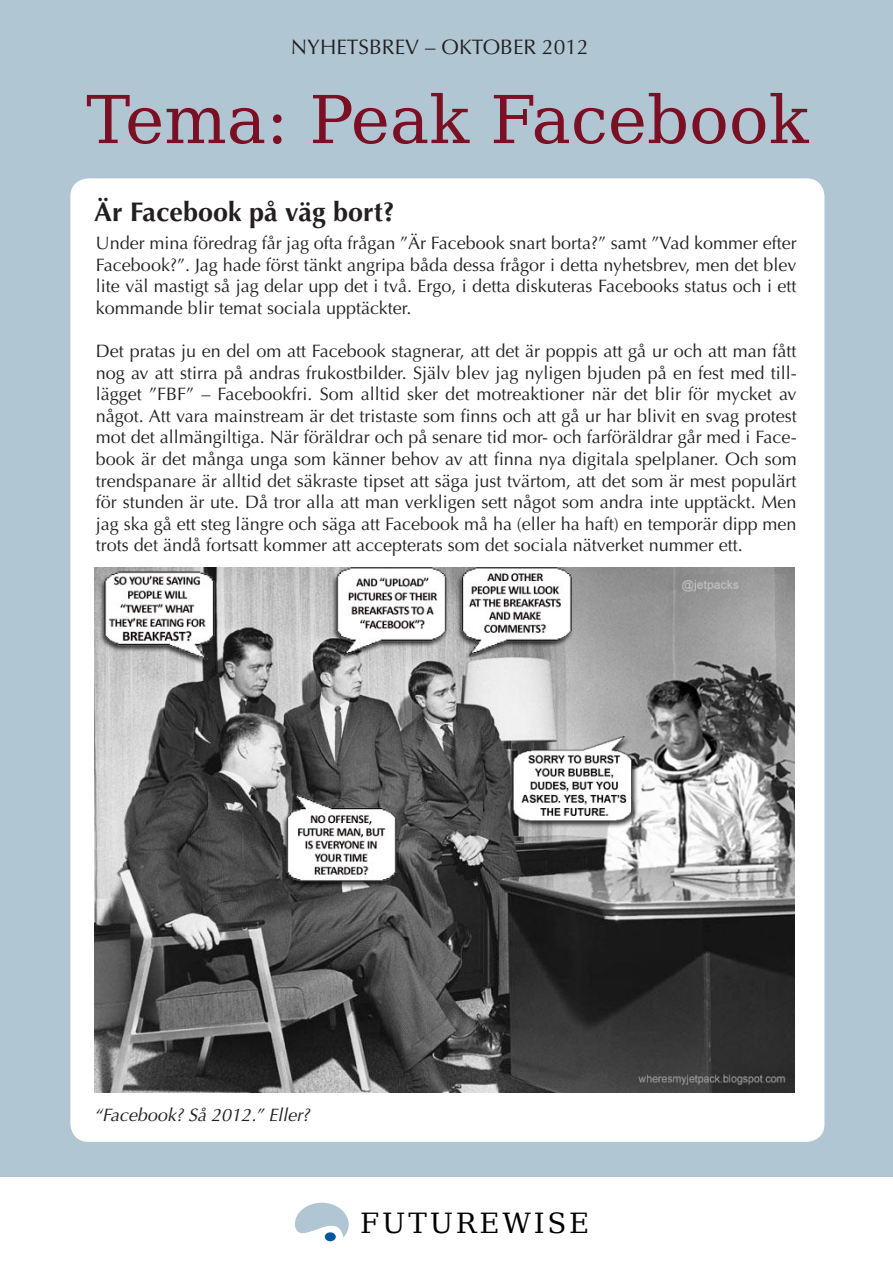
<style>
.page{position:relative;width:893px;height:1263px;background:#fff}
.page>*{position:absolute;margin:0;border:0;box-sizing:border-box;transform-origin:0 0}
.t1{font:66px "DejaVu Serif";color:#7b1024}
.t2{font:27.75px "DejaVu Serif";letter-spacing:.1em;color:#000}
.t3{font:700 27px "Optima";color:#231f20}
.t4{font:21px "Optima";color:#231f20}
.t5{font:18px/21.6px "Optima";color:#231f20;text-align:justify}
.t6{font:italic 18px "Optima";color:#231f20}
</style>
<div class="page">
<div style="left:0;top:0;width:893px;height:1176px;background:#b1c6d3"></div>
<svg style="left:295px;top:1203px;width:54px;height:39px"></svg>
<div style="left:325px;top:1232px;width:11px;height:9px;background:#00579f;border-radius:50%"></div>
<div style="left:70px;top:178px;width:754px;height:964px;background:#fff;border-radius:18px"></div>
<img style="left:94px;top:567px;width:701px;height:526px">
<p class="t4" style="left:291px;top:35px;width:299px">NYHETSBREV – OKTOBER 2012</p>
<p class="t1" style="left:86px;top:61px;width:724px">Tema: Peak Facebook</p>
<p class="t3" style="left:94px;top:196px;width:302px">Är Facebook på väg bort?</p>
<p class="t5" style="left:96px;top:232px;width:702px">Under mina föredrag får jag ofta frågan ”Är Facebook snart borta?” samt ”Vad kommer efter Facebook?”. Jag hade först tänkt angripa båda dessa frågor i detta nyhetsbrev, men det blev lite väl mastigt så jag delar upp det i två. Ergo, i detta diskuteras Facebooks status och i ett kommande blir temat sociala upptäckter.</p>
<p class="t5" style="left:96px;top:340px;width:702px">Det pratas ju en del om att Facebook stagnerar, att det är poppis att gå ur och att man fått nog av att stirra på andras frukostbilder. Själv blev jag nyligen bjuden på en fest med till&shy;lägget ”FBF” – Facebookfri. Som alltid sker det motreaktioner när det blir för mycket av något. Att vara mainstream är det tristaste som finns och att gå ur har blivit en svag protest mot det allmängiltiga. När föräldrar och på senare tid mor- och farföräldrar går med i Face&shy;book är det många unga som känner behov av att finna nya digitala spelplaner. Och som trendspanare är alltid det säkraste tipset att säga just tvärtom, att det som är mest populärt för stunden är ute. Då tror alla att man verkligen sett något som andra inte upptäckt. Men jag ska gå ett steg längre och säga att Facebook må ha (eller ha haft) en temporär dipp men trots det ändå fortsatt kommer att accepterats som det sociala nätverket nummer ett.</p>
<p class="t6" style="left:94px;top:1104px;width:217px">“Facebook? Så 2012.” Eller?</p>
<p class="t2" style="left:360px;top:1198px;width:231px">FUTUREWISE</p>
</div>
